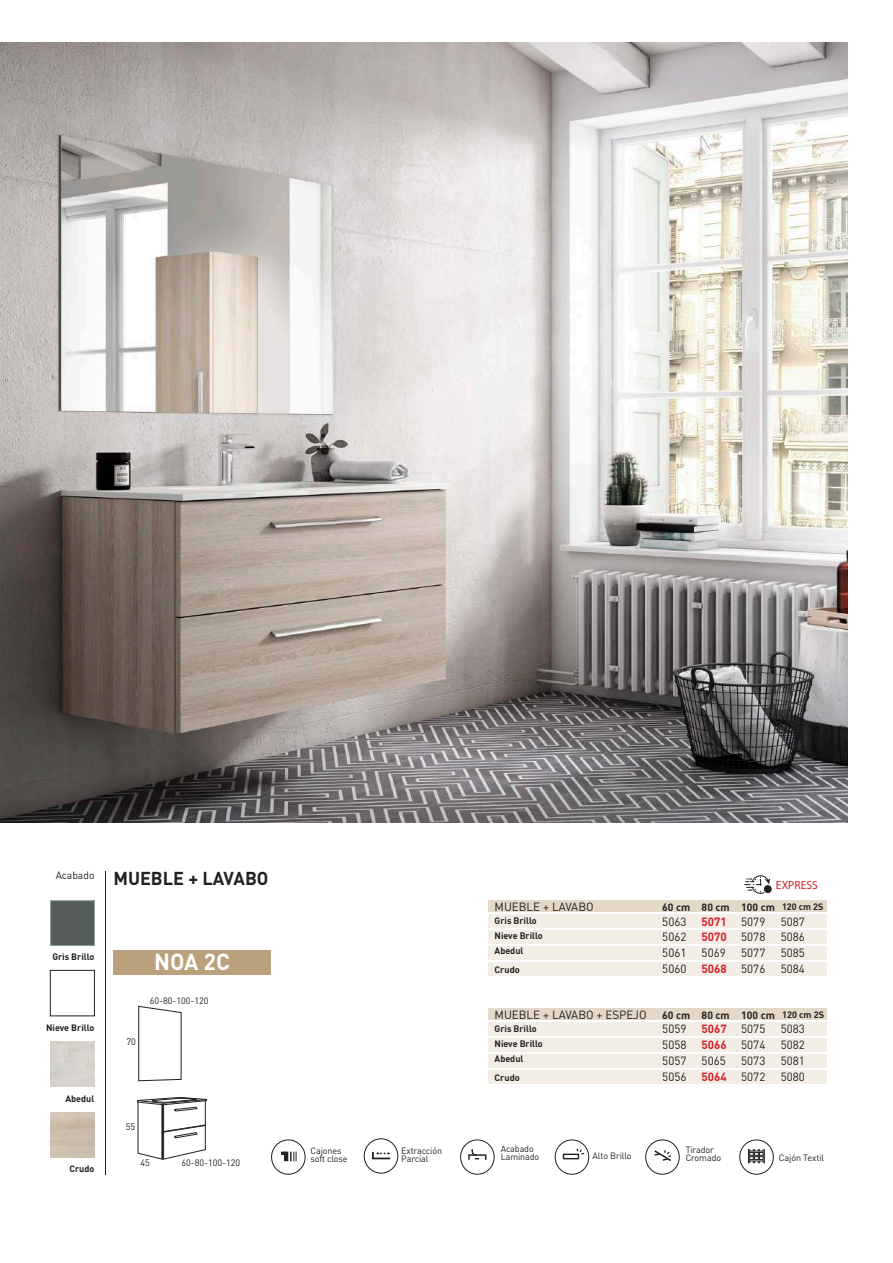
<style>
.page{position:relative;width:893px;height:1263px;background:#fff}
.page>*{position:absolute;margin:0;border:0;box-sizing:border-box;transform-origin:0 0}
.t1{font:700 22.95px "DIN Pro";color:#fff}
.t2{font:700 18.45px "DIN Pro";color:#231f20}
.t3{font:11.85px/15.8px "DIN Pro";color:#231f20;text-align:justify}
.t4{font:700 11.85px/15.8px "DIN Pro";color:#d1232a}
.t5{font:11.85px "Myriad Pro";color:#d1232a}
.t6{font:700 10.5px "DIN";color:#231f20}
.t7{font:10.5px "DIN Pro";color:#231f20}
.t8{font:700 9.3px "DIN Pro";color:#231f20}
.t9{font:9.3px "DIN Pro";color:#231f20}
.t10{font:700 9.15px/15.3px "DIN";color:#231f20}
.t11{font:9.15px/7.8px "DIN Pro";letter-spacing:-.01em;color:#231f20}
.s1{font-size:10.5px}
</style>
<div class="page">
<div style="left:488px;top:1022px;width:339px;height:14px;background:#f2ede5"></div>
<div style="left:488px;top:1038px;width:339px;height:13px;background:#f2ede5"></div>
<div style="left:488px;top:1054px;width:339px;height:13px;background:#f2ede5"></div>
<div style="left:488px;top:1070px;width:339px;height:13px;background:#f2ede5"></div>
<div style="left:488px;top:930px;width:339px;height:14px;background:#f2ede5"></div>
<div style="left:488px;top:946px;width:339px;height:14px;background:#f2ede5"></div>
<div style="left:488px;top:962px;width:339px;height:13px;background:#f2ede5"></div>
<div style="left:488px;top:915px;width:339px;height:13px;background:#f2ede5"></div>
<div style="left:488px;top:901px;width:339px;height:11px;background:#e4d9c8"></div>
<div style="left:488px;top:1008px;width:339px;height:12px;background:#e4d9c8"></div>
<hr style="left:105px;top:870px;width:1px;height:304px;background:#231f20">
<div style="left:113px;top:950px;width:158px;height:24px;background:#baa17b"></div>
<div style="left:50px;top:970px;width:45px;height:46px;border:1px solid #231f20"></div>
<div style="left:50px;top:900px;width:45px;height:46px;background:#555b5b;border:1px solid #899f8d"></div>
<svg style="left:744px;top:875px;width:26px;height:19px"></svg>
<div style="left:764px;top:885px;width:8px;height:8px;background:#231f20;border-radius:50%"></div>
<svg style="left:137px;top:1097px;width:70px;height:62px"></svg>
<svg style="left:138px;top:1006px;width:43px;height:75px"></svg>
<div style="left:555px;top:1140px;width:34px;height:34px;border:1px solid #231f20;border-radius:50%"></div>
<svg style="left:562px;top:1148px;width:22px;height:12px"></svg>
<div style="left:364px;top:1138px;width:34px;height:35px;border:1px solid #231f20;border-radius:50%"></div>
<svg style="left:372px;top:1152px;width:19px;height:8px"></svg>
<div style="left:271px;top:1140px;width:34px;height:34px;border:1px solid #231f20;border-radius:50%"></div>
<svg style="left:281px;top:1151px;width:16px;height:10px"></svg>
<div style="left:460px;top:1140px;width:34px;height:34px;border:1px solid #231f20;border-radius:50%"></div>
<div style="left:468px;top:1154px;width:18px;height:6px;border:1px solid #231f20"></div>
<svg style="left:471px;top:1149px;width:8px;height:10px"></svg>
<div style="left:739px;top:1140px;width:35px;height:34px;border:1px solid #231f20;border-radius:50%"></div>
<svg style="left:748px;top:1149px;width:17px;height:14px"></svg>
<div style="left:645px;top:1140px;width:34px;height:34px;border:1px solid #231f20;border-radius:50%"></div>
<svg style="left:652px;top:1143px;width:21px;height:18px"></svg>
<img style="left:0;top:43px;width:848px;height:779px">
<p class="t7" style="left:56px;top:868px;width:40px">Acabado</p>
<h2 class="t2" style="left:113px;top:865px;width:157px">MUEBLE + LAVABO</h2>
<p class="t8" style="left:52px;top:951px;width:44px">Gris Brillo</p>
<p class="t8" style="left:46px;top:1021px;width:50px">Nieve Brillo</p>
<p class="t8" style="left:65px;top:1092px;width:30px">Abedul</p>
<p class="t8" style="left:70px;top:1162px;width:26px">Crudo</p>
<h1 class="t1" style="left:154px;top:946px;width:77px">NOA 2C</h1>
<p class="t9" style="left:126px;top:1036px;width:11px">70</p>
<p class="t9" style="left:150px;top:994px;width:60px">60-80-100-120</p>
<p class="t9" style="left:126px;top:1120px;width:11px">55</p>
<p class="t9" style="left:140px;top:1156px;width:11px">45</p>
<p class="t9" style="left:182px;top:1156px;width:60px">60-80-100-120</p>
<p class="t5" style="left:776px;top:878px;width:43px">EXPRESS</p>
<p class="t3" style="left:495px;top:898px;width:100px">MUEBLE + LAVABO</p>
<p class="t6" style="left:662px;top:901px;width:30px">60 cm</p>
<p class="t6" style="left:702px;top:901px;width:30px">80 cm</p>
<p class="t10" style="left:741px;top:899px;width:84px"><span class="s1">100 cm</span> 120 cm 2S</p>
<p class="t10" style="left:495px;top:912px;width:50px">Gris Brillo<br>Nieve Brillo<br>Abedul</p>
<p class="t10" style="left:495px;top:962px;width:27px">Crudo</p>
<p class="t3" style="left:662px;top:913px;width:26px">5063<br>5062<br>5061<br>5060</p>
<p class="t4" style="left:702px;top:913px;width:27px">5071<br>5070</p>
<p class="t3" style="left:702px;top:944px;width:26px">5069</p>
<p class="t4" style="left:702px;top:960px;width:27px">5068</p>
<p class="t3" style="left:741px;top:913px;width:26px">5079<br>5078<br>5077<br>5076</p>
<p class="t3" style="left:781px;top:913px;width:26px">5087<br>5086<br>5085<br>5084</p>
<p class="t3" style="left:495px;top:1006px;width:154px">MUEBLE + LAVABO + ESPEJO</p>
<p class="t6" style="left:662px;top:1008px;width:30px">60 cm</p>
<p class="t6" style="left:702px;top:1008px;width:30px">80 cm</p>
<p class="t10" style="left:741px;top:1006px;width:85px"><span class="s1">100 cm</span> 120 cm 2S</p>
<p class="t10" style="left:495px;top:1020px;width:50px">Gris Brillo<br>Nieve Brillo<br>Abedul</p>
<p class="t10" style="left:495px;top:1070px;width:27px">Crudo</p>
<p class="t3" style="left:662px;top:1021px;width:26px">5059<br>5058<br>5057<br>5056</p>
<p class="t4" style="left:702px;top:1021px;width:27px">5067<br>5066</p>
<p class="t3" style="left:702px;top:1052px;width:26px">5065</p>
<p class="t4" style="left:702px;top:1068px;width:27px">5064</p>
<p class="t3" style="left:741px;top:1021px;width:26px">5075<br>5074<br>5073<br>5072</p>
<p class="t3" style="left:781px;top:1021px;width:26px">5083<br>5082<br>5081<br>5080</p>
<p class="t11" style="left:310px;top:1147px;width:39px">Cajones soft close</p>
<p class="t11" style="left:501px;top:1144px;width:40px">Acabado<br>Laminado</p>
<p class="t11" style="left:779px;top:1153px;width:47px">Cajón Textil</p>
<p class="t11" style="left:686px;top:1146px;width:37px">Tirador<br>Cromado</p>
<p class="t11" style="left:401px;top:1147px;width:42px">Extracción<br>Parcial</p>
<p class="t11" style="left:593px;top:1151px;width:40px">Alto Brillo</p>
</div>
